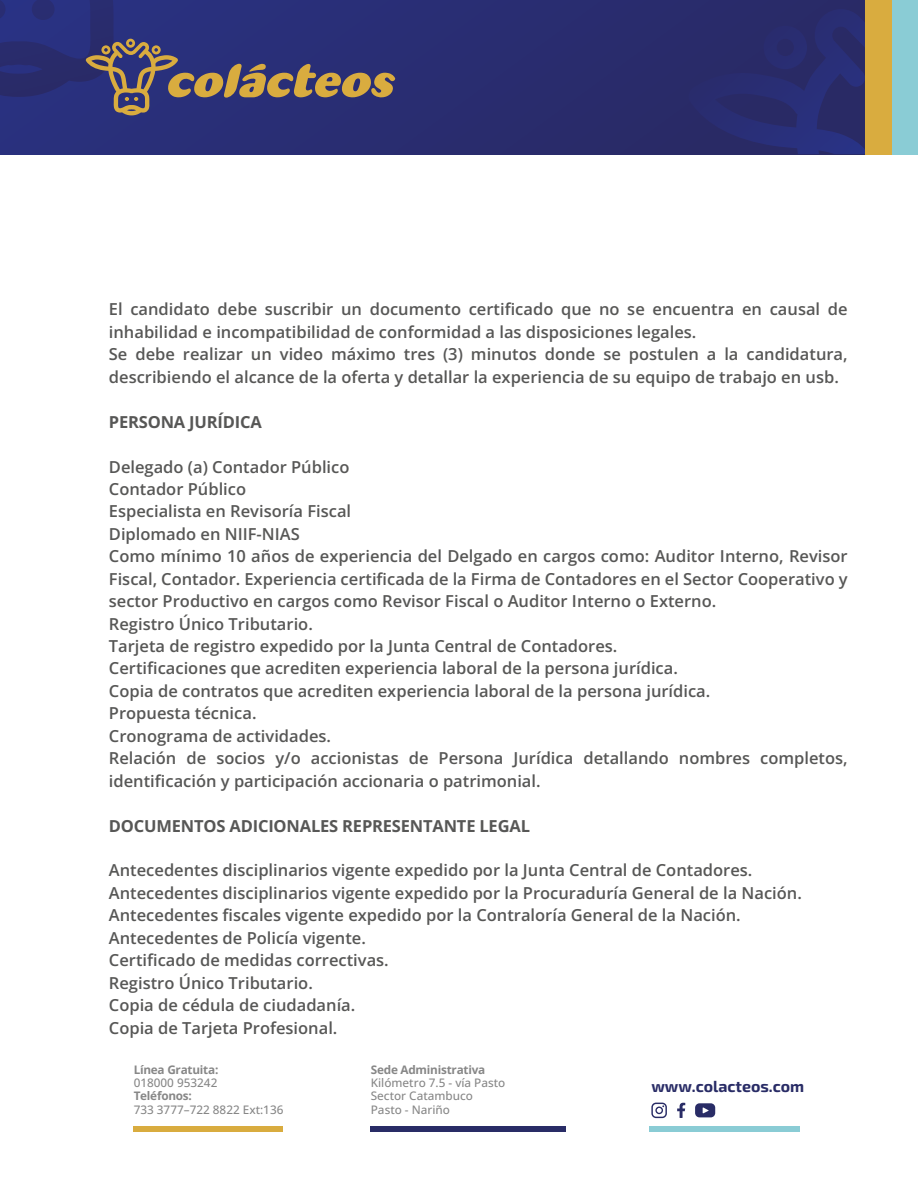
<style>
.page{position:relative;width:918px;height:1188px;background:#fff}
.page>*{position:absolute;margin:0;border:0;box-sizing:border-box;transform-origin:0 0}
.t1{font:600 16.5px/22.5px "Open Sans";color:#575756}
.t2{font:700 16.5px "Open Sans";letter-spacing:-.01em;color:#575756}
.t3{font:15.9px "Exo 2";color:#292c66}
.t4{font:500 11.7px/13.5px "Open Sans";color:#878787}
.t5{font:700 11.7px "Open Sans";letter-spacing:-.02em;color:#878787}
</style>
<div class="page">
<div style="left:0;top:0;width:918px;height:154px;background:#292c6f"></div>
<svg style="left:677px;top:1103px;width:8px;height:15px"></svg>
<svg style="left:651px;top:1103px;width:16px;height:15px"></svg>
<svg style="left:695px;top:1103px;width:20px;height:14px"></svg>
<div style="left:134px;top:1126px;width:149px;height:5px;background:#d9ac3f"></div>
<div style="left:370px;top:1126px;width:196px;height:5px;background:#292c66"></div>
<div style="left:650px;top:1126px;width:150px;height:5px;background:#8accd5"></div>
<div style="left:892px;top:0;width:26px;height:154px;background:#8accd5"></div>
<svg style="left:688px;top:18px;width:177px;height:136px"></svg>
<svg style="left:0;top:0;width:395px;height:115px"></svg>
<div style="left:865px;top:0;width:27px;height:154px;background:#d9ac3f"></div>
<p class="t1" style="left:109px;top:298px;width:740px">El candidato debe suscribir un documento certificado que no se encuentra en causal de inhabilidad e incompatibilidad de conformidad a las disposiciones legales.<br>Se debe realizar un video máximo tres (3) minutos donde se postulen a la candidatura, describiendo el alcance de la oferta y detallar la experiencia de su equipo de trabajo en usb.</p>
<p class="t2" style="left:109px;top:410px;width:154px">PERSONA JURÍDICA</p>
<p class="t1" style="left:109px;top:455px;width:740px">Delegado (a) Contador Público<br>Contador Público<br>Especialista en Revisoría Fiscal<br>Diplomado en NIIF-NIAS<br>Como mínimo 10 años de experiencia del Delgado en cargos como: Auditor Interno, Revisor Fiscal, Contador. Experiencia certificada de la Firma de Contadores en el Sector Cooperativo y sector Productivo en cargos como Revisor Fiscal o Auditor Interno o Externo.<br>Registro Único Tributario.<br>Tarjeta de registro expedido por la Junta Central de Contadores.<br>Certificaciones que acrediten experiencia laboral de la persona jurídica.<br>Copia de contratos que acrediten experiencia laboral de la persona jurídica.<br>Propuesta técnica.<br>Cronograma de actividades.<br>Relación de socios y/o accionistas de Persona Jurídica detallando nombres completos, identificación y participación accionaria o patrimonial.</p>
<p class="t2" style="left:109px;top:814px;width:423px">DOCUMENTOS ADICIONALES REPRESENTANTE LEGAL</p>
<p class="t1" style="left:109px;top:859px;width:695px">Antecedentes disciplinarios vigente expedido por la Junta Central de Contadores.<br>Antecedentes disciplinarios vigente expedido por la Procuraduría General de la Nación.<br>Antecedentes fiscales vigente expedido por la Contraloría General de la Nación.<br>Antecedentes de Policía vigente.<br>Certificado de medidas correctivas.<br>Registro Único Tributario.<br>Copia de cédula de ciudadanía.<br>Copia de Tarjeta Profesional.</p>
<p class="t5" style="left:134px;top:1061px;width:86px">Línea Gratuita:</p>
<p class="t4" style="left:134px;top:1076px;width:85px">018000 953242</p>
<p class="t5" style="left:134px;top:1088px;width:60px">Teléfonos:</p>
<p class="t4" style="left:134px;top:1103px;width:151px">733 3777–722 8822 Ext:136</p>
<p class="t5" style="left:371px;top:1061px;width:116px">Sede Administrativa</p>
<p class="t4" style="left:371px;top:1076px;width:136px">Kilómetro 7.5 - vía Pasto<br>Sector Catambuco<br>Pasto - Nariño</p>
<p class="t3" style="left:651px;top:1075px;width:154px">www.colacteos.com</p>
</div>
